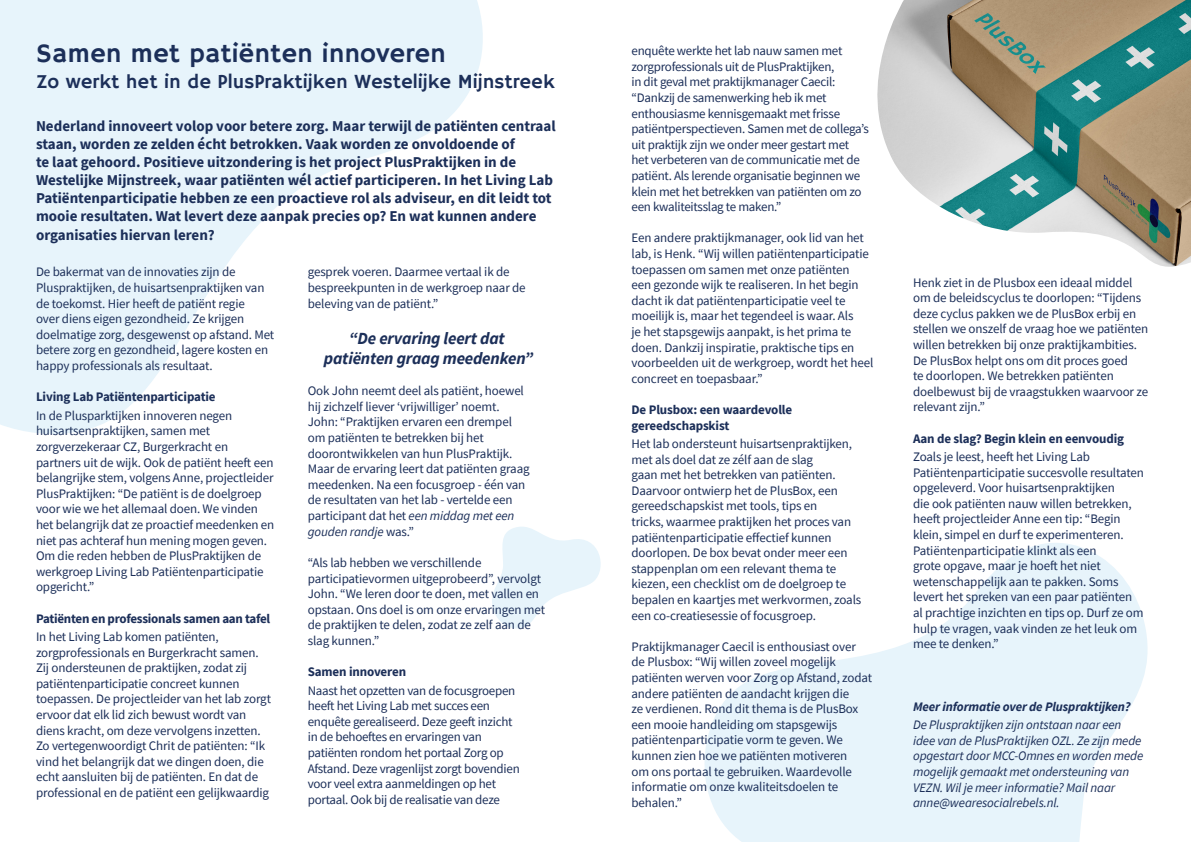
<style>
.page{position:relative;width:1191px;height:842px;background:#fff}
.page>*{position:absolute;margin:0;border:0;box-sizing:border-box;transform-origin:0 0}
.t1{font:27px "Hammersmith One";color:#1c2f59}
.t2{font:20px "Hammersmith One";color:#1c2f59}
.t3{font:italic 700 17px "Source Sans Pro";letter-spacing:-.01em;color:#1c2f59}
.t4{font:700 15px/18.2px "Source Sans Pro";color:#1c2f59}
.t5{font:13px/15.6px "Source Sans Pro";letter-spacing:-.01em;color:#1c2f59}
.t6{font:italic 13px/15.6px "Source Sans Pro";letter-spacing:-.01em;color:#1c2f59}
.t7{font:700 13px/15.6px "Source Sans Pro";letter-spacing:-.01em;color:#1c2f59}
.t8{font:italic 700 13px "Source Sans Pro";letter-spacing:-.01em;color:#1c2f59}
.s1{font-style:italic}
</style>
<div class="page">
<svg style="left:0;top:0;width:483px;height:434px;fill:#e7f4fb"></svg>
<svg style="left:704px;top:543px;width:444px;height:299px;fill:#e7f4fb"></svg>
<svg style="left:492px;top:527px;width:109px;height:102px"></svg>
<img style="left:877px;top:0;width:314px;height:267px">
<p class="t1" style="left:36px;top:38px;width:411px">Samen met patiënten innoveren</p>
<p class="t2" style="left:36px;top:70px;width:520px">Zo werkt het in de PlusPraktijken Westelijke Mijnstreek</p>
<p class="t4" style="left:36px;top:117px;width:521px">Nederland innoveert volop voor betere zorg. Maar terwijl de patiënten centraal staan, worden ze zelden écht betrokken. Vaak worden ze onvoldoende of<br>te laat gehoord. Positieve uitzondering is het project PlusPraktijken in de Westelijke Mijnstreek, waar patiënten wél actief participeren. In het Living Lab Patiëntenparticipatie hebben ze een proactieve rol als adviseur, en dit leidt tot mooie resultaten. Wat levert deze aanpak precies op? En wat kunnen andere organisaties hiervan leren?</p>
<p class="t5" style="left:36px;top:264px;width:240px">De bakermat van de innovaties zijn de Pluspraktijken, de huisartsenpraktijken van de toekomst. Hier heeft de patiënt regie<br>over diens eigen gezondheid. Ze krijgen doelmatige zorg, desgewenst op afstand. Met betere zorg en gezondheid, lagere kosten en happy professionals als resultaat.</p>
<p class="t7" style="left:36px;top:389px;width:181px">Living Lab Patiëntenparticipatie</p>
<p class="t5" style="left:36px;top:407px;width:240px">In de Plusparktijken innoveren negen huisartsenpraktijken, samen met zorgverzekeraar CZ, Burgerkracht en partners uit de wijk. Ook de patiënt heeft een belangrijke stem, volgens Anne, projectleider PlusPraktijken: “De patiënt is de doelgroep voor wie we het allemaal doen. We vinden het belangrijk dat ze proactief meedenken en niet pas achteraf hun mening mogen geven.<br>Om die reden hebben de PlusPraktijken de werkgroep Living Lab Patiëntenparticipatie opgericht.”</p>
<p class="t7" style="left:36px;top:610px;width:236px">Patiënten en professionals samen aan tafel</p>
<p class="t5" style="left:36px;top:629px;width:237px">In het Living Lab komen patiënten, zorgprofessionals en Burgerkracht samen.<br>Zij ondersteunen de praktijken, zodat zij patiëntenparticipatie concreet kunnen toepassen. De projectleider van het lab zorgt ervoor dat elk lid zich bewust wordt van diens kracht, om deze vervolgens inzetten.<br>Zo vertegenwoordigt Chrit de patiënten: “Ik vind het belangrijk dat we dingen doen, die echt aansluiten bij de patiënten. En dat de professional en de patiënt een gelijkwaardig</p>
<p class="t5" style="left:308px;top:264px;width:219px">gesprek voeren. Daarmee vertaal ik de bespreekpunten in de werkgroep naar de beleving van de patiënt.”</p>
<p class="t3" style="left:349px;top:327px;width:157px">“De ervaring leert dat</p>
<p class="t3" style="left:324px;top:347px;width:211px">patiënten graag meedenken”</p>
<p class="t5" style="left:308px;top:383px;width:223px">Ook John neemt deel als patiënt, hoewel hij zichzelf liever ‘vrijwilliger’ noemt.<br>John: “Praktijken ervaren een drempel om patiënten te betrekken bij het doorontwikkelen van hun PlusPraktijk.<br>Maar de ervaring leert dat patiënten graag meedenken. Na een focusgroep - één van de resultaten van het lab - vertelde een participant dat het <span class="s1">een middag met een gouden randje</span> was.”</p>
<p class="t5" style="left:308px;top:555px;width:239px">“Als lab hebben we verschillende participatievormen uitgeprobeerd”, vervolgt John. “We leren door te doen, met vallen en opstaan. Ons doel is om onze ervaringen met de praktijken te delen, zodat ze zelf aan de slag kunnen.”</p>
<p class="t7" style="left:308px;top:664px;width:100px">Samen innoveren</p>
<p class="t5" style="left:308px;top:682px;width:213px">Naast het opzetten van de focusgroepen heeft het Living Lab met succes een enquête gerealiseerd. Deze geeft inzicht in de behoeftes en ervaringen van patiënten rondom het portaal Zorg op Afstand. Deze vragenlijst zorgt bovendien voor veel extra aanmeldingen op het portaal. Ook bij de realisatie van deze</p>
<p class="t5" style="left:631px;top:43px;width:239px">enquête werkte het lab nauw samen met zorgprofessionals uit de PlusPraktijken,<br>in dit geval met praktijkmanager Caecil: “Dankzij de samenwerking heb ik met enthousiasme kennisgemaakt met frisse patiëntperspectieven. Samen met de collega’s uit praktijk zijn we onder meer gestart met het verbeteren van de communicatie met de patiënt. Als lerende organisatie beginnen we klein met het betrekken van patiënten om zo een kwaliteitsslag te maken.”</p>
<p class="t5" style="left:631px;top:230px;width:243px">Een andere praktijkmanager, ook lid van het lab, is Henk. “Wij willen patiëntenparticipatie toepassen om samen met onze patiënten<br>een gezonde wijk te realiseren. In het begin dacht ik dat patiëntenparticipatie veel te moeilijk is, maar het tegendeel is waar. Als<br>je het stapsgewijs aanpakt, is het prima te doen. Dankzij inspiratie, praktische tips en voorbeelden uit de werkgroep, wordt het heel concreet en toepasbaar.”</p>
<p class="t7" style="left:631px;top:402px;width:162px">De Plusbox: een waardevolle gereedschapskist</p>
<p class="t5" style="left:631px;top:436px;width:231px">Het lab ondersteunt huisartsenpraktijken, met als doel dat ze zélf aan de slag<br>gaan met het betrekken van patiënten.<br>Daarvoor ontwierp het de PlusBox, een gereedschapskist met tools, tips en<br>tricks, waarmee praktijken het proces van patiëntenparticipatie effectief kunnen doorlopen. De box bevat onder meer een stappenplan om een relevant thema te kiezen, een checklist om de doelgroep te bepalen en kaartjes met werkvormen, zoals een co-creatiesessie of focusgroep.</p>
<p class="t5" style="left:631px;top:639px;width:242px">Praktijkmanager Caecil is enthousiast over de Plusbox: “Wij willen zoveel mogelijk patiënten werven voor Zorg op Afstand, zodat andere patiënten de aandacht krijgen die<br>ze verdienen. Rond dit thema is de PlusBox een mooie handleiding om stapsgewijs patiëntenparticipatie vorm te geven. We kunnen zien hoe we patiënten motiveren<br>om ons portaal te gebruiken. Waardevolle informatie om onze kwaliteitsdoelen te behalen.”</p>
<p class="t5" style="left:913px;top:274px;width:237px">Henk ziet in de Plusbox een ideaal middel om de beleidscyclus te doorlopen: “Tijdens deze cyclus pakken we de PlusBox erbij en stellen we onszelf de vraag hoe we patiënten willen betrekken bij onze praktijkambities.<br>De PlusBox helpt ons om dit proces goed<br>te doorlopen. We betrekken patiënten doelbewust bij de vraagstukken waarvoor ze relevant zijn.”</p>
<p class="t7" style="left:913px;top:430px;width:213px">Aan de slag? Begin klein en eenvoudig</p>
<p class="t5" style="left:913px;top:449px;width:232px">Zoals je leest, heeft het Living Lab Patiëntenparticipatie succesvolle resultaten opgeleverd. Voor huisartsenpraktijken<br>die ook patiënten nauw willen betrekken, heeft projectleider Anne een tip: “Begin klein, simpel en durf te experimenteren.<br>Patiëntenparticipatie klinkt als een<br>grote opgave, maar je hoeft het niet wetenschappelijk aan te pakken. Soms levert het spreken van een paar patiënten al prachtige inzichten en tips op. Durf ze om hulp te vragen, vaak vinden ze het leuk om mee te denken.”</p>
<p class="t8" style="left:913px;top:697px;width:219px">Meer informatie over de Pluspraktijken?</p>
<p class="t6" style="left:913px;top:717px;width:232px">De Pluspraktijken zijn ontstaan naar een idee van de PlusPraktijken OZL. Ze zijn mede opgestart door MCC-Omnes en worden mede mogelijk gemaakt met ondersteuning van VEZN. Wil je meer informatie? Mail naar</p>
<p class="t6" style="left:913px;top:795px;width:148px">anne@wearesocialrebels.nl.</p>
</div>
